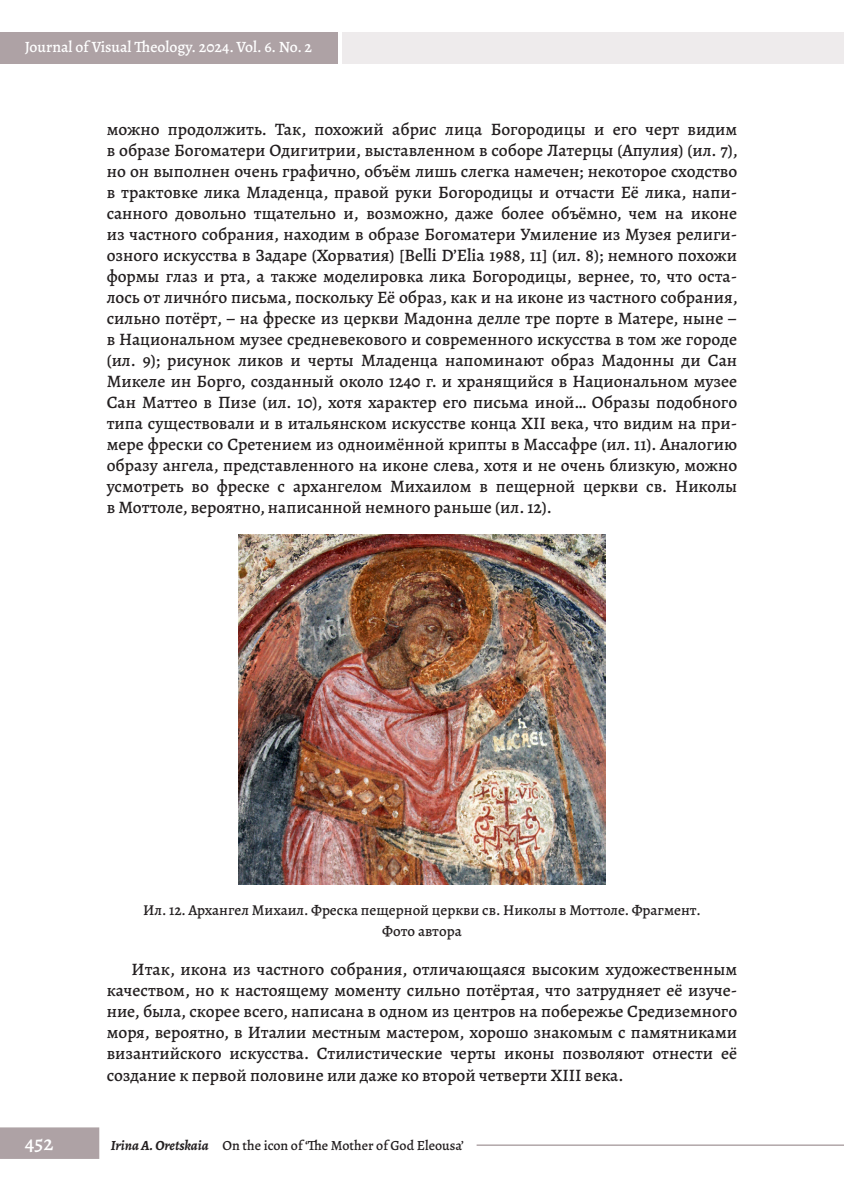
<style>
.page{position:relative;width:844px;height:1191px;background:#fff}
.page>*{position:absolute;margin:0;border:0;box-sizing:border-box;transform-origin:0 0}
.t1{font:500 21px "Alegreya";color:#fff}
.t2{font:500 17.5px/21px "Alegreya";color:#231f20;text-align:justify}
.t3{font:500 15.75px "Alegreya";color:#fff}
.t4{font:500 15.05px/21px "Alegreya";color:#231f20;text-align:center}
.t5{font:500 14px "Alegreya";color:#231f20}
.s1{font-weight:700;font-style:italic}
</style>
<div class="page">
<hr style="left:476px;top:1144px;width:367px;height:1px;background:#8b7a7e">
<div style="left:0;top:1127px;width:99px;height:32px;background:#aea2a5;border:2px solid #aea2a5"></div>
<div style="left:0;top:32px;width:337px;height:32px;background:#aea2a5"></div>
<div style="left:342px;top:32px;width:501px;height:32px;background:#eeebec"></div>
<img style="left:238px;top:534px;width:367px;height:350px">
<p class="t3" style="left:25px;top:37px;width:288px">Journal of Visual Theology. 2024. Vol. 6. No. 2</p>
<p class="t2" style="left:107px;top:119px;width:632px">можно продолжить. Так, похожий абрис лица Богородицы и его черт видим в образе Богоматери Одигитрии, выставленном в соборе Латерцы (Апулия) (ил. 7), но он выполнен очень графично, объём лишь слегка намечен; некоторое сходство в трактовке лика Младенца, правой руки Богородицы и отчасти Её лика, напи&shy;санного довольно тщательно и, возможно, даже более объёмно, чем на иконе из частного собрания, находим в образе Богоматери Умиление из Музея религи&shy;озного искусства в Задаре (Хорватия) [Belli D’Elia 1988, 11] (ил. 8); немного похожи формы глаз и рта, а также моделировка лика Богородицы, вернее, то, что оста&shy;лось от личнóго письма, поскольку Её образ, как и на иконе из частного собрания, сильно потёрт, – на фреске из церкви Мадонна делле тре порте в Матере, ныне – в Национальном музее средневекового и современного искусства в том же городе (ил. 9); рисунок ликов и черты Младенца напоминают образ Мадонны ди Сан Микеле ин Борго, созданный около 1240 г. и хранящийся в Национальном музее Сан Маттео в Пизе (ил. 10), хотя характер его письма иной… Образы подобного типа существовали и в итальянском искусстве конца XII века, что видим на при&shy;мере фрески со Сретением из одноимённой крипты в Массафре (ил. 11). Аналогию образу ангела, представленного на иконе слева, хотя и не очень близкую, можно усмотреть во фреске с архангелом Михаилом в пещерной церкви св. Николы в Моттоле, вероятно, написанной немного раньше (ил. 12).</p>
<p class="t4" style="left:143px;top:899px;width:559px">Ил. 12. Архангел Михаил. Фреска пещерной церкви св. Николы в Моттоле. Фрагмент.<br>Фото автора</p>
<p class="t2" style="left:107px;top:959px;width:632px;text-indent:25px">Итак, икона из частного собрания, отличающаяся высоким художественным качеством, но к настоящему моменту сильно потёртая, что затрудняет её изуче&shy;ние, была, скорее всего, написана в одном из центров на побережье Средиземного моря, вероятно, в Италии местным мастером, хорошо знакомым с памятниками византийского искусства. Стилистические черты иконы позволяют отнести её создание к первой половине или даже ко второй четверти XIII века.</p>
<p class="t1" style="left:25px;top:1129px;width:30px">452</p>
<p class="t5" style="left:111px;top:1136px;width:354px"><span class="s1">Irina A. Oretskaia</span> On the icon of ‘The Mother of God Eleousa’</p>
</div>
